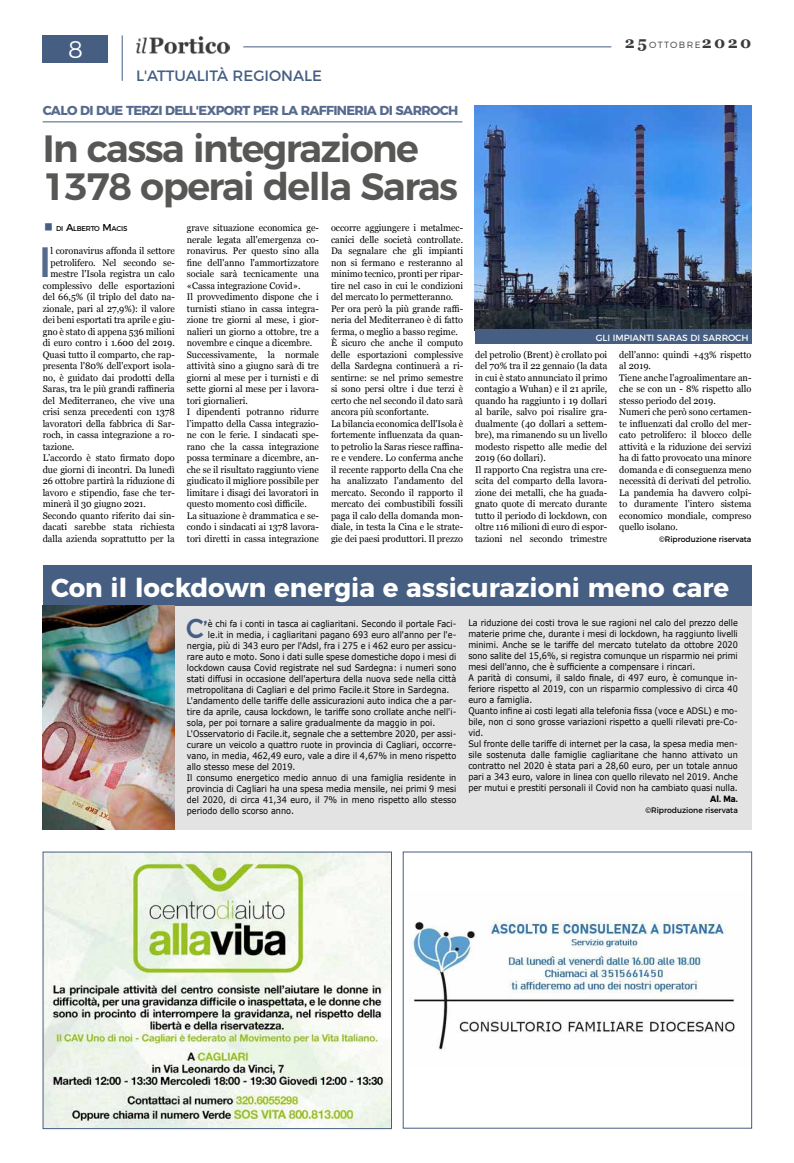
<style>
.page{position:relative;width:794px;height:1163px;background:#fff}
.page>*{position:absolute;margin:0;border:0;box-sizing:border-box;transform-origin:0 0}
.t1{font:500 42.4px "Montserrat";color:#576a8d;scale:.93 1}
.t2{font:600 38px/38px "Montserrat";letter-spacing:-.04em;color:#575756}
.t3{font:500 27.5px "Montserrat";color:#455e82;scale:.93 1}
.t4{font:700 26px "Montserrat";color:#fff}
.t5{font:300 24px "Montserrat";color:#fff}
.t6{font:15px "Montserrat";color:#455e82}
.t7{font:700 13px "Montserrat";letter-spacing:-.05em;color:#576a8d}
.t8{font:9.5px/11.5px "Georgia";color:#000;scale:.96 1}
.t9{font:9px/11px "Verdana";color:#000;scale:.9 1}
.t10{font:9px "Montserrat";color:#fff}
.t11{font:300 9px "Montserrat";letter-spacing:.155em;color:#3c3c3b}
.t12{font:700 9px "Montserrat";color:#000;scale:.9 1}
.t13{font:8px "Montserrat";color:#000;scale:.96 1}
.t14{font:7px "Montserrat";letter-spacing:-.03em;color:#000}
.s1{font-family:"Georgia";font-weight:700;font-size:16px}
.s2{font-size:10px}
.s3{font-weight:400;font-size:24.7px}
</style>
<div class="page">
<hr style="left:243px;top:47px;width:368px;height:1px;background:#455e82">
<div style="left:43px;top:35px;width:65px;height:27px;background:#455e82"></div>
<hr style="left:122px;top:35px;width:1px;height:46px;background:#455e82">
<img style="left:136px;top:36px;width:94px;height:18px">
<img style="left:45px;top:853px;width:345px;height:273px">
<img style="left:413px;top:917px;width:322px;height:133px">
<div style="left:403px;top:851px;width:349px;height:277px;border:1px solid #455e82"></div>
<div style="left:175px;top:605px;width:576px;height:224px;background:#e3e3e3"></div>
<hr style="left:43px;top:121px;width:419px;height:1px;background:#455e82">
<img style="left:475px;top:106px;width:276px;height:224px">
<div style="left:475px;top:330px;width:276px;height:14px;background:#455e82"></div>
<div style="left:43px;top:564px;width:708px;height:41px;background:#455e82"></div>
<img style="left:43px;top:605px;width:132px;height:224px">
<h3 class="t5" style="left:68px;top:30px;width:16px">8</h3>
<p class="t11" style="left:625px;top:37px;width:128px"><span class="s1">25</span> OTTOBRE<span class="s1">2020</span></p>
<h3 class="t6" style="left:136px;top:64px;width:187px">L'ATTUALITÀ REGIONALE</h3>
<h3 class="t7" style="left:43px;top:99px;width:417px">CALO DI DUE TERZI DELL'EXPORT PER LA RAFFINERIA DI SARROCH</h3>
<h2 class="t2" style="left:43px;top:127px;width:417px">In cassa integrazione<br>1378 operai della Saras</h2>
<p class="t14" style="left:56px;top:223px;width:73px">DI <span class="s2">A</span>LBERTO <span class="s2">M</span>ACIS</p>
<h1 class="t1" style="left:39px;top:228px;width:14px">I</h1>
<p class="t8" style="left:51px;top:245px;width:131px">l coronavirus affonda il settore</p>
<p class="t8" style="left:51px;top:256px;width:131px">petrolifero. Nel secondo se-</p>
<p class="t8" style="left:51px;top:268px;width:131px">mestre l'Isola registra un calo</p>
<p class="t8" style="left:43px;top:279px;width:139px">complessivo delle esportazioni</p>
<p class="t8" style="left:43px;top:291px;width:139px">del 66,5% (il triplo del dato na-</p>
<p class="t8" style="left:43px;top:302px;width:139px">zionale, pari al 27,9%): il valore</p>
<p class="t8" style="left:43px;top:314px;width:139px">dei beni esportati tra aprile e giu-</p>
<p class="t8" style="left:43px;top:325px;width:139px">gno è stato di appena 536 milioni</p>
<p class="t8" style="left:43px;top:337px;width:139px">di euro contro i 1.600 del 2019.</p>
<p class="t8" style="left:43px;top:348px;width:139px">Quasi tutto il comparto, che rap-</p>
<p class="t8" style="left:43px;top:360px;width:139px">presenta l'80% dell'export isola-</p>
<p class="t8" style="left:43px;top:371px;width:139px">no, è guidato dai prodotti della</p>
<p class="t8" style="left:43px;top:383px;width:139px">Saras, tra le più grandi raffineria</p>
<p class="t8" style="left:43px;top:394px;width:139px">del Mediterraneo, che vive una</p>
<p class="t8" style="left:43px;top:406px;width:139px">crisi senza precedenti con 1378</p>
<p class="t8" style="left:43px;top:417px;width:139px">lavoratori della fabbrica di Sar-</p>
<p class="t8" style="left:43px;top:429px;width:139px">roch, in cassa integrazione a ro-</p>
<p class="t8" style="left:43px;top:440px;width:34px">tazione.</p>
<p class="t8" style="left:43px;top:452px;width:139px">L’accordo è stato firmato dopo</p>
<p class="t8" style="left:43px;top:463px;width:139px">due giorni di incontri. Da lunedì</p>
<p class="t8" style="left:43px;top:475px;width:139px">26 ottobre partirà la riduzione di</p>
<p class="t8" style="left:43px;top:486px;width:139px">lavoro e stipendio, fase che ter-</p>
<p class="t8" style="left:43px;top:498px;width:109px">minerà il 30 giugno 2021.</p>
<p class="t8" style="left:43px;top:509px;width:139px">Secondo quanto riferito dai sin-</p>
<p class="t8" style="left:43px;top:521px;width:139px">dacati sarebbe stata richiesta</p>
<p class="t8" style="left:43px;top:532px;width:139px">dalla azienda soprattutto per la</p>
<p class="t8" style="left:187px;top:222px;width:139px">grave situazione economica ge&shy;nerale legata all'emergenza co&shy;ronavirus. Per questo sino alla fine dell'anno l'ammortizzatore sociale sarà tecnicamente una «Cassa integrazione Covid».<br>Il provvedimento dispone che i turnisti stiano in cassa integra&shy;zione tre giorni al mese, i gior&shy;nalieri un giorno a ottobre, tre a novembre e cinque a dicembre.<br>Successivamente, la normale attività sino a giugno sarà di tre giorni al mese per i turnisti e di sette giorni al mese per i lavora&shy;tori giornalieri.<br>I dipendenti potranno ridurre l’impatto della Cassa integrazio&shy;ne con le ferie. I sindacati spe&shy;rano che la cassa integrazione possa terminare a dicembre, an&shy;che se il risultato raggiunto viene giudicato il migliore possibile per limitare i disagi dei lavoratori in questo momento così difficile.<br>La situazione è drammatica e se&shy;condo i sindacati ai 1378 lavora&shy;tori diretti in cassa integrazione</p>
<p class="t8" style="left:331px;top:222px;width:139px">occorre aggiungere i metalmec&shy;canici delle società controllate.<br>Da segnalare che gli impianti non si fermano e resteranno al minimo tecnico, pronti per ripar&shy;tire nel caso in cui le condizioni del mercato lo permetteranno.<br>Per ora però la più grande raffi&shy;neria del Mediterraneo è di fatto ferma, o meglio a basso regime.<br>È sicuro che anche il computo delle esportazioni complessive della Sardegna continuerà a ri&shy;sentirne: se nel primo semestre si sono persi oltre i due terzi è certo che nel secondo il dato sarà ancora più sconfortante.<br>La bilancia economica dell'Isola è fortemente influenzata da quan&shy;to petrolio la Saras riesce raffina&shy;re e vendere. Lo conferma anche il recente rapporto della Cna che ha analizzato l'andamento del mercato. Secondo il rapporto il mercato dei combustibili fossili paga il calo della domanda mon&shy;diale, in testa la Cina e le strate&shy;gie dei paesi produttori. Il prezzo</p>
<p class="t10" style="left:596px;top:330px;width:154px">GLI IMPIANTI SARAS DI SARROCH</p>
<p class="t8" style="left:475px;top:348px;width:139px">del petrolio (Brent) è crollato poi del 70% tra il 22 gennaio (la data in cui è stato annunciato il primo contagio a Wuhan) e il 21 aprile, quando ha raggiunto i 19 dollari al barile, salvo poi risalire gra&shy;dualmente (40 dollari a settem&shy;bre), ma rimanendo su un livello modesto rispetto alle medie del<br>2019 (60 dollari).<br>Il rapporto Cna registra una cre&shy;scita del comparto della lavora&shy;zione dei metalli, che ha guada&shy;gnato quote di mercato durante tutto il periodo di lockdown, con oltre 116 milioni di euro di espor&shy;tazioni nel secondo trimestre</p>
<p class="t8" style="left:619px;top:348px;width:139px">dell'anno: quindi +43% rispetto al 2019.<br>Tiene anche l'agroalimentare an&shy;che se con un - 8% rispetto allo stesso periodo del 2019.<br>Numeri che però sono certamen&shy;te influenzati dal crollo del mer&shy;cato petrolifero: il blocco delle attività e la riduzione dei servizi ha di fatto provocato una minore domanda e di conseguenza meno necessità di derivati del petrolio.<br>La pandemia ha davvero colpi&shy;to duramente l'intero sistema economico mondiale, compreso quello isolano.</p>
<p class="t13" style="left:659px;top:532px;width:98px">©Riproduzione riservata</p>
<h3 class="t4" style="left:51px;top:566px;width:679px">Con il lockdown energia e assicurazioni meno care</h3>
<h3 class="t3" style="left:186px;top:606px;width:25px">C<span class="s3">’</span></h3>
<p class="t9" style="left:208px;top:618px;width:277px">è chi fa i conti in tasca ai cagliaritani. Secondo il portale Faci-</p>
<p class="t9" style="left:468px;top:617px;width:301px">La riduzione dei costi trova le sue ragioni nel calo del prezzo delle materie prime che, durante i mesi di lockdown, ha raggiunto livelli minimi. Anche se le tariffe del mercato tutelato da ottobre 2020 sono salite del 15,6%, si registra comunque un risparmio nei primi mesi dell'anno, che è sufficiente a compensare i rincari.<br>A parità di consumi, il saldo finale, di 497 euro, è comunque in&shy;feriore rispetto al 2019, con un risparmio complessivo di circa 40 euro a famiglia.<br>Quanto infine ai costi legati alla telefonia fissa (voce e ADSL) e mo&shy;bile, non ci sono grosse variazioni rispetto a quelli rilevati pre-Co&shy;vid.<br>Sul fronte delle tariffe di internet per la casa, la spesa media men&shy;sile sostenuta dalle famiglie cagliaritane che hanno attivato un contratto nel 2020 è stata pari a 28,60 euro, per un totale annuo pari a 343 euro, valore in linea con quello rilevato nel 2019. Anche per mutui e prestiti personali il Covid non ha cambiato quasi nulla.</p>
<p class="t12" style="left:710px;top:791px;width:32px">Al. Ma.</p>
<p class="t13" style="left:645px;top:803px;width:98px">©Riproduzione riservata</p>
<p class="t9" style="left:208px;top:629px;width:277px">le.it in media, i cagliaritani pagano 693 euro all'anno per l'e-</p>
<p class="t9" style="left:187px;top:640px;width:301px">nergia, più di 343 euro per l'Adsl, fra i 275 e i 462 euro per assicu-</p>
<p class="t9" style="left:187px;top:651px;width:301px">rare auto e moto. Sono i dati sulle spese domestiche dopo i mesi di</p>
<p class="t9" style="left:187px;top:662px;width:301px">lockdown causa Covid registrate nel sud Sardegna: i numeri sono</p>
<p class="t9" style="left:187px;top:673px;width:301px">stati diffusi in occasione dell'apertura della nuova sede nella città</p>
<p class="t9" style="left:187px;top:684px;width:293px">metropolitana di Cagliari e del primo Facile.it Store in Sardegna.</p>
<p class="t9" style="left:187px;top:695px;width:301px">L'andamento delle tariffe delle assicurazioni auto indica che a par-</p>
<p class="t9" style="left:187px;top:706px;width:301px">tire da aprile, causa lockdown, le tariffe sono crollate anche nell'i-</p>
<p class="t9" style="left:187px;top:717px;width:277px">sola, per poi tornare a salire gradualmente da maggio in poi.</p>
<p class="t9" style="left:187px;top:728px;width:301px">L'Osservatorio di Facile.it, segnale che a settembre 2020, per assi-</p>
<p class="t9" style="left:187px;top:739px;width:301px">curare un veicolo a quattro ruote in provincia di Cagliari, occorre-</p>
<p class="t9" style="left:187px;top:750px;width:301px">vano, in media, 462,49 euro, vale a dire il 4,67% in meno rispetto</p>
<p class="t9" style="left:187px;top:761px;width:122px">allo stesso mese del 2019.</p>
<p class="t9" style="left:187px;top:772px;width:301px">Il consumo energetico medio annuo di una famiglia residente in</p>
<p class="t9" style="left:187px;top:783px;width:301px">provincia di Cagliari ha una spesa media mensile, nei primi 9 mesi</p>
<p class="t9" style="left:187px;top:794px;width:301px">del 2020, di circa 41,34 euro, il 7% in meno rispetto allo stesso</p>
<p class="t9" style="left:187px;top:805px;width:120px">periodo dello scorso anno.</p>
</div>
